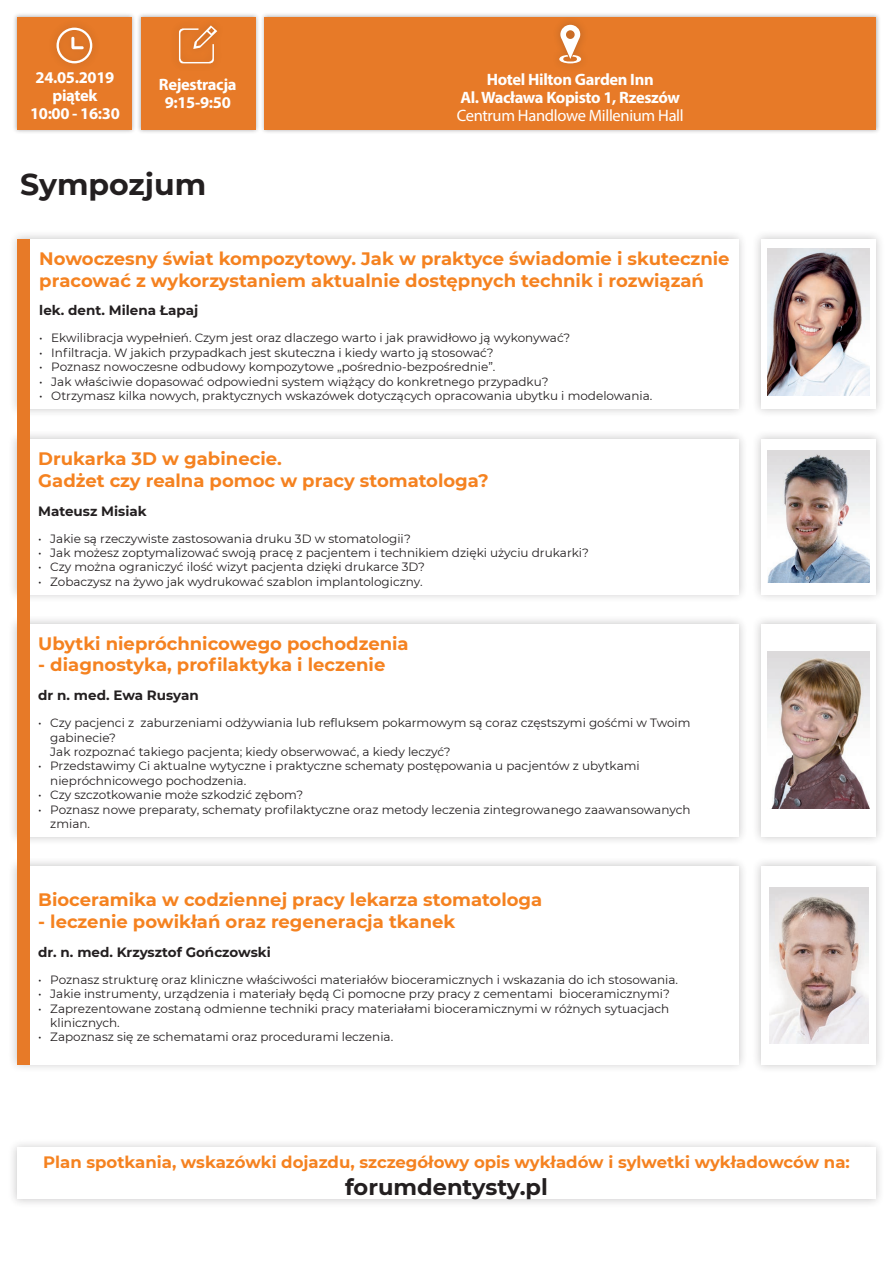
<style>
.page{position:relative;width:893px;height:1263px;background:#fff}
.page>*{position:absolute;margin:0;border:0;box-sizing:border-box;transform-origin:0 0}
.t1{font:700 30px "Montserrat";color:#231f20}
.t2{font:700 22.5px "Montserrat";color:#231f20}
.t3{font:700 18px/21.6px "Montserrat";color:#f58220}
.t4{font:700 16.5px/18px "Myriad Pro";letter-spacing:-.02em;color:#fff;text-align:center}
.t5{font:700 16.5px "Montserrat";color:#f58220}
.t6{font:16.5px "Myriad Pro";letter-spacing:-.02em;color:#fff}
.t7{font:700 13.5px "Montserrat";color:#231f20}
.t8{font:12px/14.4px "Montserrat";color:#231f20}
</style>
<div class="page">
<div style="left:12px;top:12px;width:125px;height:122px;background:#231f20;opacity:.35"></div>
<div style="left:17px;top:17px;width:115px;height:113px;background:#e77a28"></div>
<div style="left:136px;top:12px;width:124px;height:122px;background:#231f20;opacity:.35"></div>
<div style="left:141px;top:17px;width:115px;height:113px;background:#e77a28"></div>
<div style="left:260px;top:12px;width:621px;height:122px;background:#231f20;opacity:.35"></div>
<div style="left:264px;top:17px;width:612px;height:113px;background:#e77a28"></div>
<div style="left:752px;top:430px;width:133px;height:174px;background:#231f20;opacity:.25"></div>
<div style="left:761px;top:439px;width:115px;height:155px;background:#fff"></div>
<div style="left:752px;top:615px;width:133px;height:230px;background:#231f20;opacity:.25"></div>
<div style="left:761px;top:624px;width:115px;height:212px;background:#fff"></div>
<div style="left:752px;top:857px;width:133px;height:216px;background:#231f20;opacity:.25"></div>
<div style="left:761px;top:866px;width:115px;height:198px;background:#fff"></div>
<div style="left:8px;top:1139px;width:877px;height:69px;background:#231f20;opacity:.25"></div>
<div style="left:17px;top:1148px;width:859px;height:51px;background:#fff"></div>
<div style="left:8px;top:430px;width:740px;height:174px;background:#231f20;opacity:.25"></div>
<div style="left:17px;top:439px;width:721px;height:155px;background:#fff"></div>
<div style="left:8px;top:615px;width:740px;height:230px;background:#231f20;opacity:.25"></div>
<div style="left:17px;top:624px;width:721px;height:212px;background:#fff"></div>
<div style="left:8px;top:857px;width:740px;height:216px;background:#231f20;opacity:.25"></div>
<div style="left:17px;top:866px;width:721px;height:198px;background:#fff"></div>
<div style="left:752px;top:230px;width:133px;height:188px;background:#231f20;opacity:.25"></div>
<div style="left:761px;top:239px;width:115px;height:170px;background:#fff"></div>
<div style="left:9px;top:230px;width:739px;height:188px;background:#231f20;opacity:.25"></div>
<div style="left:18px;top:239px;width:720px;height:170px;background:#fff"></div>
<div style="left:17px;top:239px;width:13px;height:825px;background:#e77a28"></div>
<img style="left:770px;top:887px;width:98px;height:156px">
<img style="left:767px;top:451px;width:103px;height:132px">
<img style="left:767px;top:248px;width:103px;height:147px">
<svg style="left:57px;top:28px;width:35px;height:35px"></svg>
<svg style="left:179px;top:25px;width:38px;height:38px"></svg>
<div style="left:551px;top:16px;width:39px;height:57px;background:#e57927"></div>
<svg style="left:559px;top:25px;width:22px;height:38px"></svg>
<img style="left:767px;top:651px;width:103px;height:158px">
<h3 class="t4" style="left:30px;top:68px;width:91px">24.05.2019 piątek<br>10:00 - 16:30</h3>
<h3 class="t4" style="left:159px;top:75px;width:79px">Rejestracja<br>9:15-9:50</h3>
<h1 class="t1" style="left:20px;top:162px;width:187px">Sympozjum</h1>
<h3 class="t4" style="left:460px;top:70px;width:221px">Hotel Hilton Garden Inn<br>Al. Wacława Kopisto 1, Rzeszów</h3>
<h3 class="t6" style="left:457px;top:105px;width:229px">Centrum Handlowe Millenium Hall</h3>
<h3 class="t3" style="left:39px;top:247px;width:692px">Nowoczesny świat kompozytowy. Jak w praktyce świadomie i skutecznie pracować z wykorzystaniem aktualnie dostępnych technik i rozwiązań</h3>
<p class="t7" style="left:39px;top:301px;width:160px">lek. dent. Milena Łapaj</p>
<p class="t8" style="left:39px;top:331px;width:532px">• Ekwilibracja wypełnień. Czym jest oraz dlaczego warto i jak prawidłowo ją wykonywać?</p>
<p class="t8" style="left:39px;top:345px;width:456px">• Infiltracja. W jakich przypadkach jest skuteczna i kiedy warto ją stosować?</p>
<p class="t8" style="left:39px;top:359px;width:458px">• Poznasz nowoczesne odbudowy kompozytowe „pośrednio-bezpośrednie”.</p>
<p class="t8" style="left:39px;top:374px;width:511px">• Jak właściwie dopasować odpowiedni system wiążący do konkretnego przypadku?</p>
<p class="t8" style="left:39px;top:388px;width:614px">• Otrzymasz kilka nowych, praktycznych wskazówek dotyczących opracowania ubytku i modelowania.</p>
<h3 class="t3" style="left:38px;top:447px;width:452px">Drukarka 3D w gabinecie.<br>Gadżet czy realna pomoc w pracy stomatologa?</h3>
<p class="t7" style="left:38px;top:501px;width:110px">Mateusz Misiak</p>
<p class="t8" style="left:38px;top:531px;width:374px">• Jakie są rzeczywiste zastosowania druku 3D w stomatologii?</p>
<p class="t8" style="left:38px;top:545px;width:552px">• Jak możesz zoptymalizować swoją pracę z pacjentem i technikiem dzięki użyciu drukarki?</p>
<p class="t8" style="left:38px;top:559px;width:388px">• Czy można ograniczyć ilość wizyt pacjenta dzięki drukarce 3D?</p>
<p class="t8" style="left:38px;top:574px;width:386px">• Zobaczysz na żywo jak wydrukować szablon implantologiczny.</p>
<h3 class="t3" style="left:38px;top:632px;width:372px">Ubytki niepróchnicowego pochodzenia</h3>
<h3 class="t3" style="left:38px;top:653px;width:349px">- diagnostyka, profilaktyka i leczenie</h3>
<p class="t7" style="left:38px;top:686px;width:162px">dr n. med. Ewa Rusyan</p>
<p class="t8" style="left:50px;top:715px;width:642px;text-indent:-12px">• Czy pacjenci z zaburzeniami odżywiania lub refluksem pokarmowym są coraz częstszymi gośćmi w Twoim gabinecie?<br>Jak rozpoznać takiego pacjenta; kiedy obserwować, a kiedy leczyć?</p>
<p class="t8" style="left:50px;top:758px;width:591px;text-indent:-12px">• Przedstawimy Ci aktualne wytyczne i praktyczne schematy postępowania u pacjentów z ubytkami niepróchnicowego pochodzenia.</p>
<p class="t8" style="left:38px;top:787px;width:266px">• Czy szczotkowanie może szkodzić zębom?</p>
<p class="t8" style="left:50px;top:802px;width:642px;text-indent:-12px">• Poznasz nowe preparaty, schematy profilaktyczne oraz metody leczenia zintegrowanego zaawansowanych zmian.</p>
<h3 class="t3" style="left:38px;top:888px;width:506px">Bioceramika w codziennej pracy lekarza stomatologa</h3>
<h3 class="t3" style="left:38px;top:910px;width:419px">- leczenie powikłań oraz regeneracja tkanek</h3>
<p class="t7" style="left:38px;top:942px;width:234px">dr. n. med. Krzysztof Gończowski</p>
<p class="t8" style="left:38px;top:972px;width:641px">• Poznasz strukturę oraz kliniczne właściwości materiałów bioceramicznych i wskazania do ich stosowania.</p>
<p class="t8" style="left:38px;top:986px;width:633px">• Jakie instrumenty, urządzenia i materiały będą Ci pomocne przy pracy z cementami bioceramicznymi?</p>
<p class="t8" style="left:50px;top:1001px;width:621px;text-indent:-12px">• Zaprezentowane zostaną odmienne techniki pracy materiałami bioceramicznymi w różnych sytuacjach klinicznych.</p>
<p class="t8" style="left:38px;top:1029px;width:356px">• Zapoznasz się ze schematami oraz procedurami leczenia.</p>
<h3 class="t5" style="left:43px;top:1150px;width:808px">Plan spotkania, wskazówki dojazdu, szczegółowy opis wykładów i sylwetki wykładowców na:</h3>
<h2 class="t2" style="left:345px;top:1171px;width:204px">forumdentysty.pl</h2>
</div>
